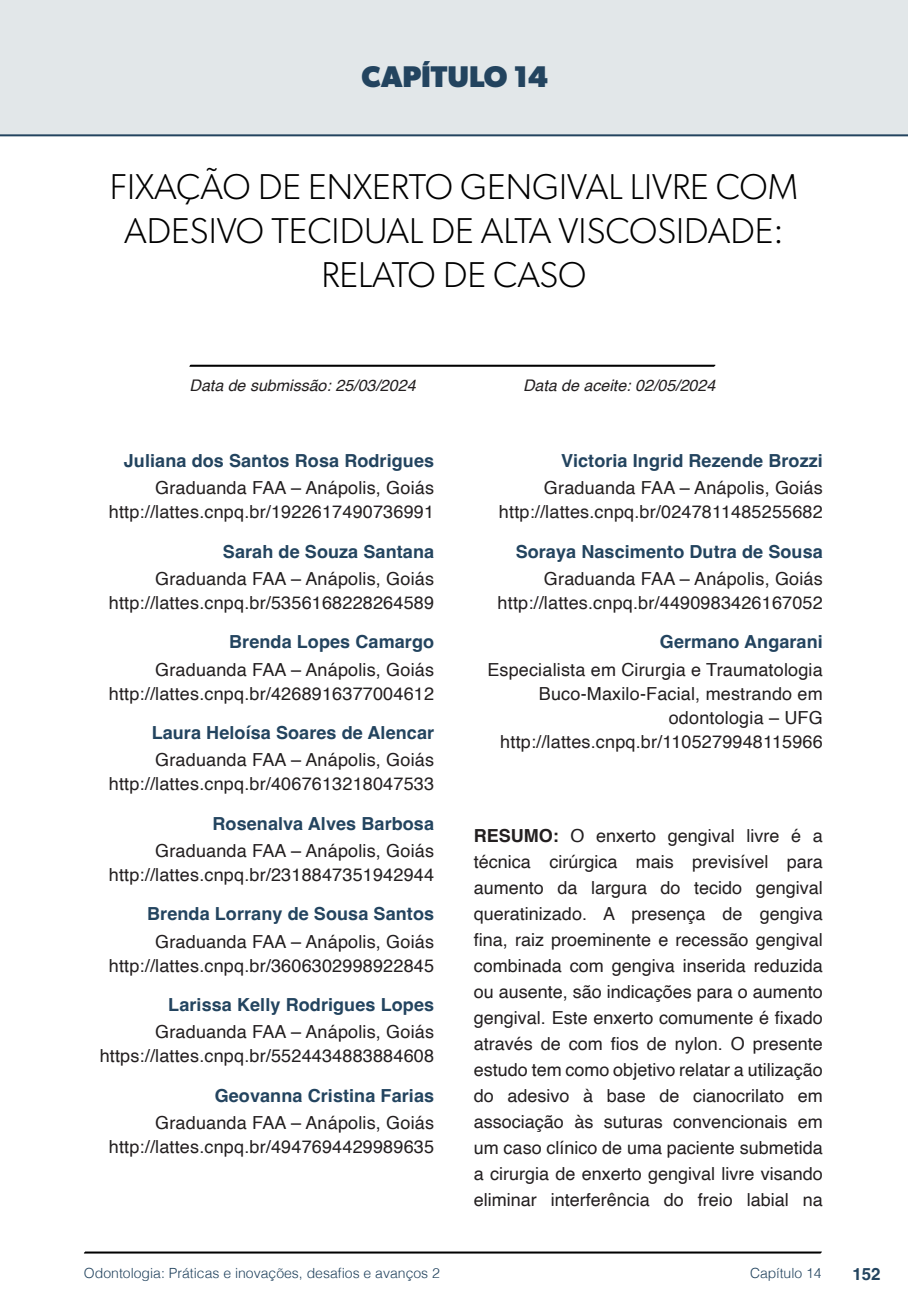
<style>
.page{position:relative;width:908px;height:1304px;background:#fff}
.page>*{position:absolute;margin:0;border:0;box-sizing:border-box;transform-origin:0 0}
.nome_artigos{font:300 36px/44px "Gibson";color:#000;text-align:center}
.capítulos{font:700 30px "Gibson";color:#23445f}
.info_autores{font:18px/24px "Helvetica";letter-spacing:.01em;color:#231f20;text-align:right}
.Resumos_e_PC_TXT{font:18px/26px "Helvetica";color:#231f20;text-align:justify}
.nome_autores{font:700 18px "Helvetica";letter-spacing:.005em;color:#23445f}
.t1{font:700 16.8px "Helvetica";color:#23445f}
.data{font:italic 16px "Helvetica";color:#231f20}
.t2{font:300 14px "Helvetica";color:#23445f}
.s1{font-weight:700}
</style>
<div class="page">
<svg style="left:84px;top:1251px;width:737px;height:3px;background:#515151"></svg>
<div style="left:0;top:0;width:907px;height:136px;background:#e2e7e9"></div>
<svg style="left:189px;top:364px;width:526px;height:3px;background:#4f4f4f"></svg>
<div style="left:44px;top:72px;width:68px;height:61px;background:#e2e7e9"></div>
<p class="capítulos" style="left:361px;top:58px;width:188px">CAPÍTULO 14</p>
<p class="nome_artigos" style="left:110px;top:164px;width:689px">FIXAÇÃO DE ENXERTO GENGIVAL LIVRE COM<br>ADESIVO TECIDUAL DE ALTA VISCOSIDADE:<br>RELATO DE CASO</p>
<p class="data" style="left:189px;top:373px;width:227px">Data de submissão: 25/03/2024</p>
<p class="data" style="left:523px;top:373px;width:194px">Data de aceite: 02/05/2024</p>
<p class="nome_autores" style="left:124px;top:450px;width:311px">Juliana dos Santos Rosa Rodrigues</p>
<p class="info_autores" style="left:155px;top:477px;width:280px">Graduanda FAA – Anápolis, Goiás</p>
<p class="info_autores" style="left:109px;top:501px;width:326px">http://lattes.cnpq.br/1922617490736991</p>
<p class="nome_autores" style="left:223px;top:540px;width:212px">Sarah de Souza Santana</p>
<p class="info_autores" style="left:155px;top:567px;width:280px">Graduanda FAA – Anápolis, Goiás</p>
<p class="info_autores" style="left:109px;top:591px;width:326px">http://lattes.cnpq.br/5356168228264589</p>
<p class="nome_autores" style="left:229px;top:631px;width:206px">Brenda Lopes Camargo</p>
<p class="info_autores" style="left:155px;top:658px;width:280px">Graduanda FAA – Anápolis, Goiás</p>
<p class="info_autores" style="left:109px;top:682px;width:326px">http://lattes.cnpq.br/4268916377004612</p>
<p class="nome_autores" style="left:152px;top:722px;width:284px">Laura Heloísa Soares de Alencar</p>
<p class="info_autores" style="left:155px;top:749px;width:280px">Graduanda FAA – Anápolis, Goiás</p>
<p class="info_autores" style="left:109px;top:773px;width:326px">http://lattes.cnpq.br/4067613218047533</p>
<p class="nome_autores" style="left:212px;top:812px;width:223px">Rosenalva Alves Barbosa</p>
<p class="info_autores" style="left:155px;top:839px;width:280px">Graduanda FAA – Anápolis, Goiás</p>
<p class="info_autores" style="left:109px;top:863px;width:326px">http://lattes.cnpq.br/2318847351942944</p>
<p class="nome_autores" style="left:147px;top:903px;width:288px">Brenda Lorrany de Sousa Santos</p>
<p class="info_autores" style="left:155px;top:930px;width:280px">Graduanda FAA – Anápolis, Goiás</p>
<p class="info_autores" style="left:109px;top:954px;width:326px">http://lattes.cnpq.br/3606302998922845</p>
<p class="nome_autores" style="left:168px;top:994px;width:267px">Larissa Kelly Rodrigues Lopes</p>
<p class="info_autores" style="left:155px;top:1021px;width:280px">Graduanda FAA – Anápolis, Goiás</p>
<p class="info_autores" style="left:100px;top:1045px;width:336px">https://lattes.cnpq.br/5524434883884608</p>
<p class="nome_autores" style="left:215px;top:1084px;width:221px">Geovanna Cristina Farias</p>
<p class="info_autores" style="left:155px;top:1111px;width:280px">Graduanda FAA – Anápolis, Goiás</p>
<p class="info_autores" style="left:109px;top:1135px;width:326px">http://lattes.cnpq.br/4947694429989635</p>
<p class="nome_autores" style="left:561px;top:450px;width:263px">Victoria Ingrid Rezende Brozzi</p>
<p class="info_autores" style="left:543px;top:477px;width:280px">Graduanda FAA – Anápolis, Goiás</p>
<p class="info_autores" style="left:498px;top:501px;width:325px">http://lattes.cnpq.br/0247811485255682</p>
<p class="nome_autores" style="left:515px;top:540px;width:308px">Soraya Nascimento Dutra de Sousa</p>
<p class="info_autores" style="left:543px;top:567px;width:280px">Graduanda FAA – Anápolis, Goiás</p>
<p class="info_autores" style="left:497px;top:591px;width:326px">http://lattes.cnpq.br/4490983426167052</p>
<p class="nome_autores" style="left:659px;top:631px;width:164px">Germano Angarani</p>
<p class="info_autores" style="left:487px;top:658px;width:337px">Especialista em Cirurgia e Traumatologia<br>Buco-Maxilo-Facial, mestrando em odontologia – UFG</p>
<p class="info_autores" style="left:500px;top:730px;width:324px">http://lattes.cnpq.br/1105279948115966</p>
<p class="Resumos_e_PC_TXT" style="left:473px;top:823px;width:350px"><span class="s1">RESUMO:</span> O enxerto gengival livre é a técnica cirúrgica mais previsível para aumento da largura do tecido gengival queratinizado. A presença de gengiva fina, raiz proeminente e recessão gengival combinada com gengiva inserida reduzida ou ausente, são indicações para o aumento gengival. Este enxerto comumente é fixado através de com fios de nylon. O presente estudo tem como objetivo relatar a utilização do adesivo à base de cianocrilato em associação às suturas convencionais em um caso clínico de uma paciente submetida a cirurgia de enxerto gengival livre visando eliminar interferência do freio labial na</p>
<p class="t2" style="left:84px;top:1261px;width:357px">Odontologia: Práticas e inovações, desafios e avanços 2</p>
<p class="t2" style="left:749px;top:1261px;width:73px">Capítulo 14</p>
<p class="t1" style="left:851px;top:1264px;width:30px">152</p>
</div>
